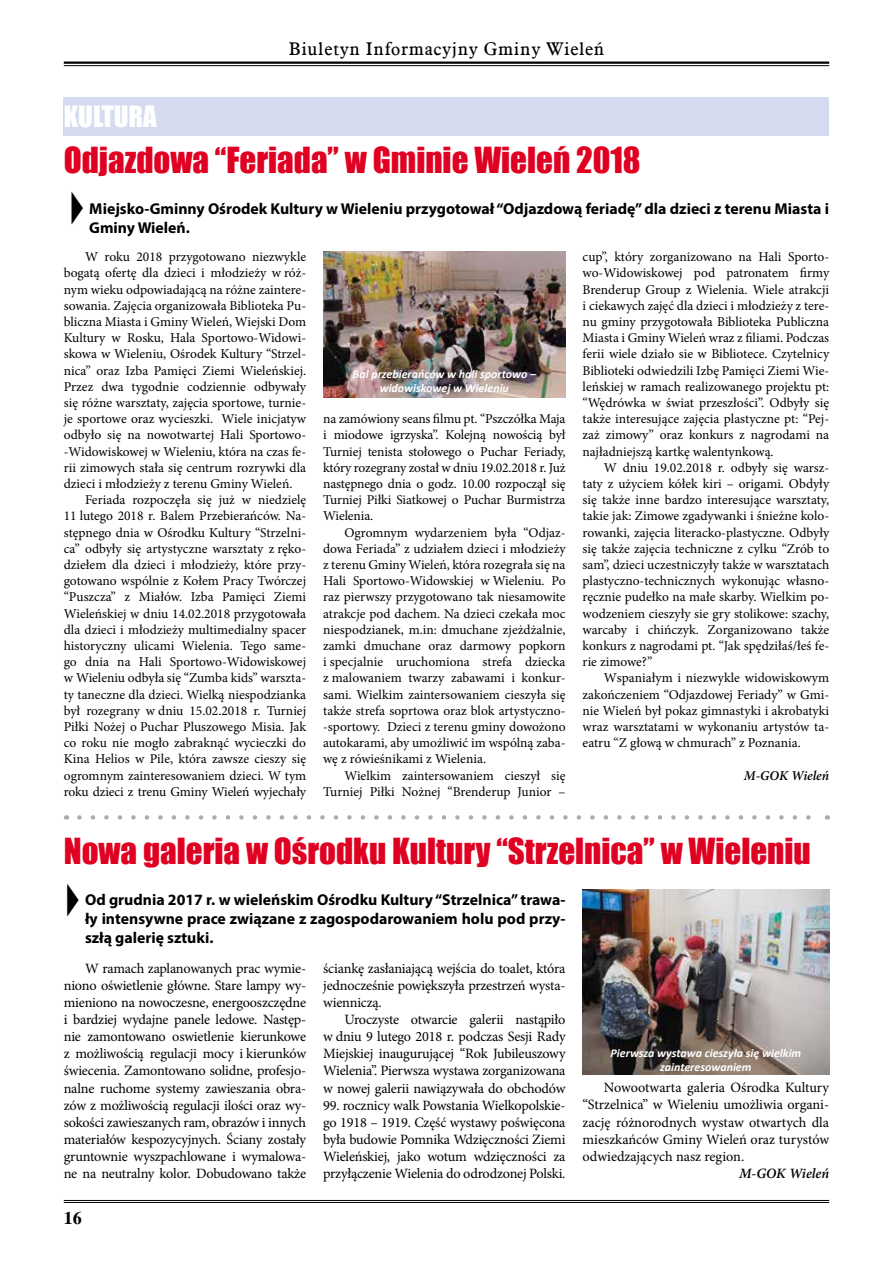
<style>
.page{position:relative;width:893px;height:1263px;background:#fff}
.page>*{position:absolute;margin:0;border:0;box-sizing:border-box;transform-origin:0 0}
.t1{font:33px "Impact";color:#df0022}
.t2{font:27px "Impact";color:#fff}
.t3{font:18px "Aldine 721 EU";letter-spacing:.04em;color:#000}
.t4{font:700 18px "Dutch 801 EU";color:#000}
.t5{font:700 15.75px/18.9px "Myriad Pro";color:#000}
.t6{font:14.25px/17.1px "Minion Pro";letter-spacing:-.015em;color:#000;text-align:justify}
.t7{font:italic 600 14.25px "Minion Pro";color:#000}
.t8{font:13.5px/16.2px "Minion Pro";color:#000;text-align:justify}
.t9{font:italic 600 13.5px "Minion Pro";color:#000}
.t10{font:italic 700 12px/14.4px "Calibri";color:#fff;text-align:center}
</style>
<div class="page">
<hr style="left:64px;top:62px;width:765px;height:2px;background:#000">
<hr style="left:64px;top:65px;width:765px;height:1px;background:#000">
<hr style="left:64px;top:1200px;width:765px;height:1px;background:#000">
<hr style="left:64px;top:1202px;width:765px;height:1px;background:#000">
<img style="left:323px;top:251px;width:243px;height:146px">
<img style="left:583px;top:890px;width:246px;height:184px">
<svg style="left:79px;top:815px;width:732px;height:5px"></svg>
<div style="left:64px;top:98px;width:765px;height:38px;background:#d5dbef"></div>
<h2 class="t2" style="left:64px;top:95px;width:95px">KULTURA</h2>
<h3 class="t3" style="left:289px;top:38px;width:317px">Biuletyn Informacyjny Gminy Wieleń</h3>
<h1 class="t1" style="left:64px;top:135px;width:578px">Odjazdowa “Feriada” w Gminie Wieleń 2018</h1>
<p class="t5" style="left:89px;top:199px;width:741px">Miejsko-Gminny Ośrodek Kultury w Wieleniu przygotował “Odjazdową feriadę” dla dzieci z terenu Miasta i<br>Gminy Wieleń.</p>
<p class="t8" style="left:64px;top:249px;width:244px;text-indent:21px">W roku 2018 przygotowano niezwykle bogatą ofertę dla dzieci i młodzieży w róż&shy;nym wieku odpowiadającą na różne zaintere&shy;sowania. Zajęcia organizowała Biblioteka Pu&shy;bliczna Miasta i Gminy Wieleń, Wiejski Dom Kultury w Rosku, Hala Sportowo-Widowi&shy;skowa w Wieleniu, Ośrodek Kultury “Strzel&shy;nica” oraz Izba Pamięci Ziemi Wieleńskiej.<br>Przez dwa tygodnie codziennie odbywały się różne warsztaty, zajęcia sportowe, turnie&shy;je sportowe oraz wycieszki. Wiele inicjatyw odbyło się na nowotwartej Hali Sportowo--Widowiskowej w Wieleniu, która na czas fe&shy;rii zimowych stała się centrum rozrywki dla dzieci i młodzieży z terenu Gminy Wieleń.</p>
<p class="t8" style="left:64px;top:492px;width:244px;text-indent:21px">Feriada rozpoczęła się już w niedzielę 11 lutego 2018 r. Balem Przebierańców. Na&shy;stępnego dnia w Ośrodku Kultury “Strzelni&shy;ca” odbyły się artystyczne warsztaty z ręko&shy;dziełem dla dzieci i młodzieży, które przy&shy;gotowano wspólnie z Kołem Pracy Twórczej “Puszcza” z Miałów. Izba Pamięci Ziemi Wieleńskiej w dniu 14.02.2018 przygotowała dla dzieci i młodzieży multimedialny spacer historyczny ulicami Wielenia. Tego same&shy;go dnia na Hali Sportowo-Widowiskowej w Wieleniu odbyła się “Zumba kids” warszta&shy;ty taneczne dla dzieci. Wielką niespodzianka był rozegrany w dniu 15.02.2018 r. Turniej Piłki Nożej o Puchar Pluszowego Misia. Jak co roku nie mogło zabraknąć wycieczki do Kina Helios w Pile, która zawsze cieszy się ogromnym zainteresowaniem dzieci. W tym roku dzieci z trenu Gminy Wieleń wyjechały</p>
<p class="t8" style="left:583px;top:249px;width:248px">cup”, który zorganizowano na Hali Sporto&shy;wo-Widowiskowej pod patronatem firmy Brenderup Group z Wielenia. Wiele atrakcji i ciekawych zajęć dla dzieci i młodzieży z tere&shy;nu gminy przygotowała Biblioteka Publiczna Miasta i Gminy Wieleń wraz z filiami. Podczas ferii wiele działo sie w Bibliotece. Czytelnicy Biblioteki odwiedzili Izbę Pamięci Ziemi Wie&shy;leńskiej w ramach realizowanego projektu pt: “Wędrówka w świat przeszłości”. Odbyły się także interesujące zajęcia plastyczne pt: “Pej&shy;zaż zimowy” oraz konkurs z nagrodami na najładniejszą kartkę walentynkową.</p>
<p class="t8" style="left:583px;top:459px;width:248px;text-indent:21px">W dniu 19.02.2018 r. odbyły się warsz&shy;taty z użyciem kółek kiri – origami. Obdyły się także inne bardzo interesujące warsztaty, takie jak: Zimowe zgadywanki i śnieżne kolo&shy;rowanki, zajęcia literacko-plastyczne. Odbyły się także zajęcia techniczne z cylku “Zrób to sam”, dzieci uczestniczyły także w warsztatach plastyczno-technicznych wykonując własno&shy;ręcznie pudełko na małe skarby. Wielkim po&shy;wodzeniem cieszyły sie gry stolikowe: szachy, warcaby i chińczyk. Zorganizowano także konkurs z nagrodami pt. “Jak spędziłaś/łeś fe&shy;rie zimowe?”</p>
<p class="t8" style="left:583px;top:670px;width:248px;text-indent:21px">Wspaniałym i niezwykle widowiskowym zakończeniem “Odjazdowej Feriady” w Gmi&shy;nie Wieleń był pokaz gimnastyki i akrobatyki wraz warsztatami w wykonaniu artystów ta&shy;eatru “Z głową w chmurach” z Poznania.</p>
<p class="t9" style="left:744px;top:766px;width:87px">M-GOK Wieleń</p>
<p class="t10" style="left:353px;top:366px;width:185px">Bal przebierańców w hali sportowo – widowiskowej w Wieleniu</p>
<p class="t8" style="left:323px;top:411px;width:244px">na zamówiony seans filmu pt. “Pszczółka Maja i miodowe igrzyska”. Kolejną nowością był Turniej tenista stołowego o Puchar Feriady, który rozegrany został w dniu 19.02.2018 r. Już następnego dnia o godz. 10.00 rozpoczął się Turniej Piłki Siatkowej o Puchar Burmistrza Wielenia.</p>
<p class="t8" style="left:323px;top:524px;width:244px;text-indent:21px">Ogromnym wydarzeniem była “Odjaz&shy;dowa Feriada” z udziałem dzieci i młodzieży z terenu Gminy Wieleń, która rozegrała się na Hali Sportowo-Widowskiej w Wieleniu. Po raz pierwszy przygotowano tak niesamowite atrakcje pod dachem. Na dzieci czekała moc niespodzianek, m.in: dmuchane zjeżdżalnie, zamki dmuchane oraz darmowy popkorn i specjalnie uruchomiona strefa dziecka z malowaniem twarzy zabawami i konkur&shy;sami. Wielkim zaintersowaniem cieszyła się także strefa soprtowa oraz blok artystyczno--sportowy. Dzieci z terenu gminy dowożono autokarami, aby umożliwić im wspólną zaba&shy;wę z rówieśnikami z Wielenia.</p>
<p class="t8" style="left:323px;top:767px;width:244px;text-align:right">Wielkim zaintersowaniem cieszył się<br>Turniej Piłki Nożnej “Brenderup Junior –</p>
<h1 class="t1" style="left:64px;top:825px;width:748px">Nowa galeria w Ośrodku Kultury “Strzelnica” w Wieleniu</h1>
<p class="t5" style="left:85px;top:890px;width:482px;text-align:justify">Od grudnia 2017 r. w wieleńskim Ośrodku Kultury “Strzelnica” trawa&shy;ły intensywne prace związane z zagospodarowaniem holu pod przy&shy;szłą galerię sztuki.</p>
<p class="t6" style="left:64px;top:960px;width:244px;text-indent:21px">W ramach zaplanowanych prac wymie&shy;niono oświetlenie główne. Stare lampy wy&shy;mieniono na nowoczesne, energooszczędne i bardziej wydajne panele ledowe. Następ&shy;nie zamontowano oswietlenie kierunkowe z możliwością regulacji mocy i kierunków świecenia. Zamontowano solidne, profesjo&shy;nalne ruchome systemy zawieszania obra&shy;zów z możliwością regulacji ilości oraz wy&shy;sokości zawieszanych ram, obrazów i innych materiałów kespozycyjnych. Ściany zostały gruntownie wyszpachlowane i wymalowa&shy;ne na neutralny kolor. Dobudowano także</p>
<p class="t6" style="left:323px;top:960px;width:244px">ściankę zasłaniającą wejścia do toalet, która jednocześnie powiększyła przestrzeń wysta&shy;wienniczą.</p>
<p class="t6" style="left:323px;top:1011px;width:244px;text-indent:21px">Uroczyste otwarcie galerii nastąpiło w dniu 9 lutego 2018 r. podczas Sesji Rady Miejskiej inaugurującej “Rok Jubileuszowy Wielenia”. Pierwsza wystawa zorganizowana w nowej galerii nawiązywała do obchodów</p>
<p class="t6" style="left:323px;top:1096px;width:244px">99. rocznicy walk Powstania Wielkopolskie&shy;go 1918 – 1919. Część wystawy poświęcona była budowie Pomnika Wdzięczności Ziemi Wieleńskiej, jako wotum wdzięczności za przyłączenie Wielenia do odrodzonej Polski.</p>
<h3 class="t4" style="left:64px;top:1207px;width:19px">16</h3>
<p class="t10" style="left:610px;top:1045px;width:192px">Pierwsza wystawa cieszyła się wielkim zainteresowaniem</p>
<p class="t6" style="left:583px;top:1079px;width:248px;text-indent:21px">Nowootwarta galeria Ośrodka Kultury “Strzelnica” w Wieleniu umożliwia organi&shy;zację różnorodnych wystaw otwartych dla mieszkańców Gminy Wieleń oraz turystów odwiedzających nasz region.</p>
<p class="t7" style="left:739px;top:1163px;width:92px">M-GOK Wieleń</p>
</div>
